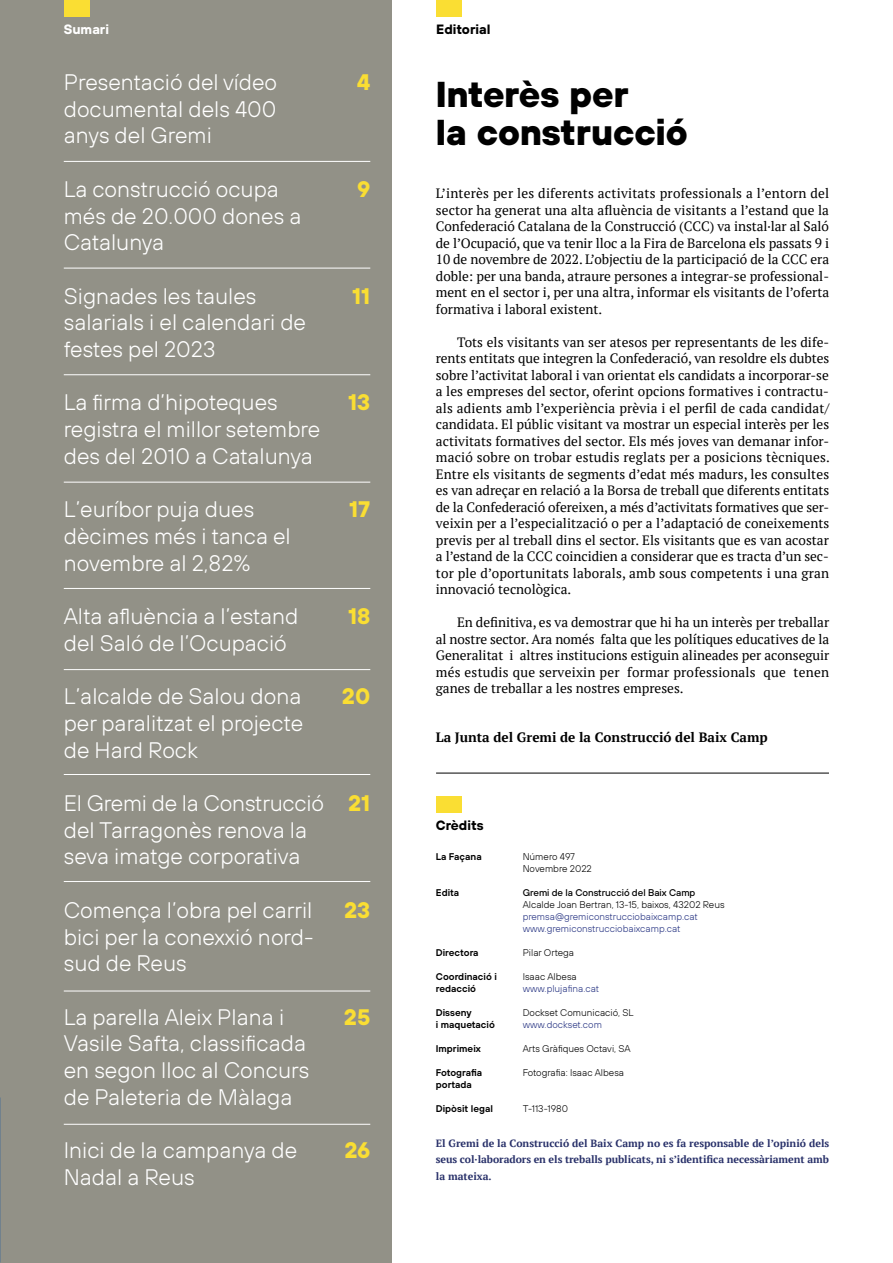
<style>
.page{position:relative;width:893px;height:1263px;background:#fff}
.page>*{position:absolute;margin:0;border:0;box-sizing:border-box;transform-origin:0 0}
.t1{font:800 36px/37.5px "TT Hoves";color:#000}
.t2{font:300 22.5px/26.7px "TT Hoves";color:#fff}
.t3{font:700 22.5px "TT Hoves";color:#fade33}
.t4{font:13.5px/16.5px "PT Serif";color:#000;text-align:justify}
.t5{font:700 13.5px "PT Serif";color:#000}
.t6{font:700 13.5px "TT Hoves";color:#000}
.t7{font:700 13.5px "TT Hoves";color:#fff}
.t8{font:700 10.5px/16.5px "PT Serif";letter-spacing:-.005em;color:#283069;text-align:justify}
.t9{font:300 9.75px/12px "TT Hoves";color:#000}
.t10{font:300 9.75px/12px "TT Hoves";color:#283583}
.t11{font:600 9.75px/12px "TT Hoves";color:#000}
.t12{font:500 9.75px "TT Hoves";color:#000}
</style>
<div class="page">
<div style="left:0;top:0;width:392px;height:1263px;background:#929187"></div>
<div style="left:436px;top:0;width:26px;height:16px;background:#fade33"></div>
<div style="left:64px;top:0;width:25px;height:16px;background:#fade33"></div>
<hr style="left:64px;top:588px;width:306px;height:1px;background:#fff">
<div style="left:436px;top:796px;width:26px;height:16px;background:#fade33"></div>
<hr style="left:436px;top:773px;width:393px;height:1px;background:#000">
<hr style="left:64px;top:1124px;width:306px;height:1px;background:#fff">
<hr style="left:64px;top:268px;width:306px;height:1px;background:#fff">
<hr style="left:64px;top:482px;width:306px;height:1px;background:#fff">
<hr style="left:64px;top:161px;width:306px;height:1px;background:#fff">
<hr style="left:64px;top:991px;width:306px;height:1px;background:#fff">
<hr style="left:64px;top:669px;width:306px;height:1px;background:#fff">
<hr style="left:64px;top:374px;width:306px;height:1px;background:#fff">
<hr style="left:64px;top:881px;width:306px;height:1px;background:#fff">
<hr style="left:64px;top:774px;width:306px;height:1px;background:#fff">
<p class="t7" style="left:64px;top:20px;width:47px">Sumari</p>
<p class="t6" style="left:436px;top:20px;width:56px">Editorial</p>
<h2 class="t3" style="left:357px;top:67px;width:15px">4</h2>
<h2 class="t2" style="left:64px;top:68px;width:215px;text-align:justify">Presentació del vídeo documental dels 400 anys del Gremi</h2>
<h2 class="t2" style="left:64px;top:175px;width:239px">La construcció ocupa més de 20.000 dones a<br>Catalunya</h2>
<h2 class="t2" style="left:64px;top:282px;width:244px">Signades les taules salarials i el calendari de festes pel 2023</h2>
<h2 class="t2" style="left:64px;top:389px;width:258px">La firma d’hipoteques registra el millor setembre des del 2010 a Catalunya</h2>
<h2 class="t2" style="left:64px;top:496px;width:229px">L’euríbor puja dues dècimes més i tanca el novembre al 2,82%</h2>
<h2 class="t2" style="left:64px;top:602px;width:236px">Alta afluència a l’estand del Saló de l’Ocupació</h2>
<h2 class="t2" style="left:64px;top:683px;width:241px;text-align:justify">L’alcalde de Salou dona per paralitzat el projecte de Hard Rock</h2>
<h2 class="t2" style="left:64px;top:789px;width:262px">El Gremi de la Construcció del Tarragonès renova la seva imatge corporativa</h2>
<h2 class="t2" style="left:64px;top:896px;width:251px;text-align:justify">Comença l’obra pel carril bici per la conexxió nord&shy;sud de Reus</h2>
<h2 class="t2" style="left:64px;top:1003px;width:247px">La parella Aleix Plana i<br>Vasile Safta, classificada en segon lloc al Concurs de Paleteria de Màlaga</h2>
<h2 class="t2" style="left:64px;top:1137px;width:235px">Inici de la campanya de<br>Nadal a Reus</h2>
<p class="t8" style="left:436px;top:1135px;width:395px">El Gremi de la Construcció del Baix Camp no es fa responsable de l’opinió dels seus col·laboradors en els treballs publicats, ni s’identifica necessàriament amb la mateixa.</p>
<h1 class="t1" style="left:436px;top:75px;width:253px">Interès per<br>la construcció</h1>
<h2 class="t3" style="left:357px;top:174px;width:15px">9</h2>
<p class="t4" style="left:436px;top:185px;width:395px">L’interès per les diferents activitats professionals a l’entorn del sector ha generat una alta afluència de visitants a l’estand que la Confederació Catalana de la Construcció (CCC) va instal·lar al Saló de l’Ocupació, que va tenir lloc a la Fira de Barcelona els passats 9 i 10 de novembre de 2022. L’objectiu de la participació de la CCC era doble: per una banda, atraure persones a integrar-se professional&shy;ment en el sector i, per una altra, informar els visitants de l’oferta formativa i laboral existent.</p>
<p class="t4" style="left:436px;top:333px;width:395px;text-indent:21px">Tots els visitants van ser atesos per representants de les dife&shy;rents entitats que integren la Confederació, van resoldre els dubtes sobre l’activitat laboral i van orientat els candidats a incorporar-se a les empreses del sector, oferint opcions formatives i contractu&shy;als adients amb l’experiència prèvia i el perfil de cada candidat/ candidata. El públic visitant va mostrar un especial interès per les activitats formatives del sector. Els més joves van demanar infor&shy;mació sobre on trobar estudis reglats per a posicions tècniques.<br>Entre els visitants de segments d’edat més madurs, les consultes es van adreçar en relació a la Borsa de treball que diferents entitats de la Confederació ofereixen, a més d’activitats formatives que ser&shy;veixin per a l’especialització o per a l’adaptació de coneixements previs per al treball dins el sector. Els visitants que es van acostar a l’estand de la CCC coincidien a considerar que es tracta d’un sec&shy;tor ple d’oportunitats laborals, amb sous competents i una gran innovació tecnològica.</p>
<p class="t4" style="left:436px;top:614px;width:395px;text-indent:21px">En definitiva, es va demostrar que hi ha un interès per treballar al nostre sector. Ara només falta que les polítiques educatives de la Generalitat i altres institucions estiguin alineades per aconseguir més estudis que serveixin per formar professionals que tenen ganes de treballar a les nostres empreses.</p>
<p class="t5" style="left:436px;top:729px;width:333px">La Junta del Gremi de la Construcció del Baix Camp</p>
<h2 class="t3" style="left:352px;top:280px;width:19px">11</h2>
<h2 class="t3" style="left:348px;top:387px;width:24px">13</h2>
<h2 class="t3" style="left:349px;top:494px;width:23px">17</h2>
<h2 class="t3" style="left:348px;top:601px;width:24px">18</h2>
<h2 class="t3" style="left:342px;top:681px;width:30px">20</h2>
<h2 class="t3" style="left:348px;top:788px;width:24px">21</h2>
<p class="t6" style="left:436px;top:816px;width:49px">Crèdits</p>
<p class="t9" style="left:523px;top:851px;width:71px">Número 497<br>Novembre 2022</p>
<p class="t12" style="left:523px;top:887px;width:174px">Gremi de la Construcció del Baix Camp</p>
<p class="t9" style="left:523px;top:899px;width:203px">Alcalde Joan Bertran, 13-15, baixos, 43202 Reus</p>
<p class="t10" style="left:523px;top:911px;width:177px">premsa@gremiconstrucciobaixcamp.cat www.gremiconstrucciobaixcamp.cat</p>
<p class="t9" style="left:523px;top:947px;width:53px">Pilar Ortega</p>
<p class="t9" style="left:523px;top:971px;width:56px">Isaac Albesa</p>
<p class="t10" style="left:523px;top:983px;width:78px">www.plujafina.cat</p>
<p class="t9" style="left:523px;top:1007px;width:113px">Dockset Comunicació, SL</p>
<p class="t10" style="left:523px;top:1019px;width:81px">www.dockset.com</p>
<p class="t9" style="left:523px;top:1043px;width:109px">Arts Gràfiques Octavi, SA</p>
<p class="t9" style="left:523px;top:1067px;width:103px">Fotografia: Isaac Albesa</p>
<p class="t9" style="left:523px;top:1103px;width:47px">T-113-1980</p>
<p class="t11" style="left:436px;top:851px;width:47px">La Façana</p>
<p class="t11" style="left:436px;top:887px;width:25px">Edita</p>
<h2 class="t3" style="left:344px;top:894px;width:28px">23</h2>
<p class="t11" style="left:436px;top:947px;width:44px">Directora</p>
<p class="t11" style="left:436px;top:971px;width:62px">Coordinació i redacció</p>
<p class="t11" style="left:436px;top:1007px;width:60px">Disseny<br>i maquetació</p>
<p class="t11" style="left:436px;top:1043px;width:46px">Imprimeix</p>
<p class="t11" style="left:436px;top:1067px;width:48px">Fotografia portada</p>
<p class="t11" style="left:436px;top:1103px;width:59px">Dipòsit legal</p>
<h2 class="t3" style="left:344px;top:1001px;width:28px">25</h2>
<h2 class="t3" style="left:345px;top:1135px;width:27px">26</h2>
</div>
